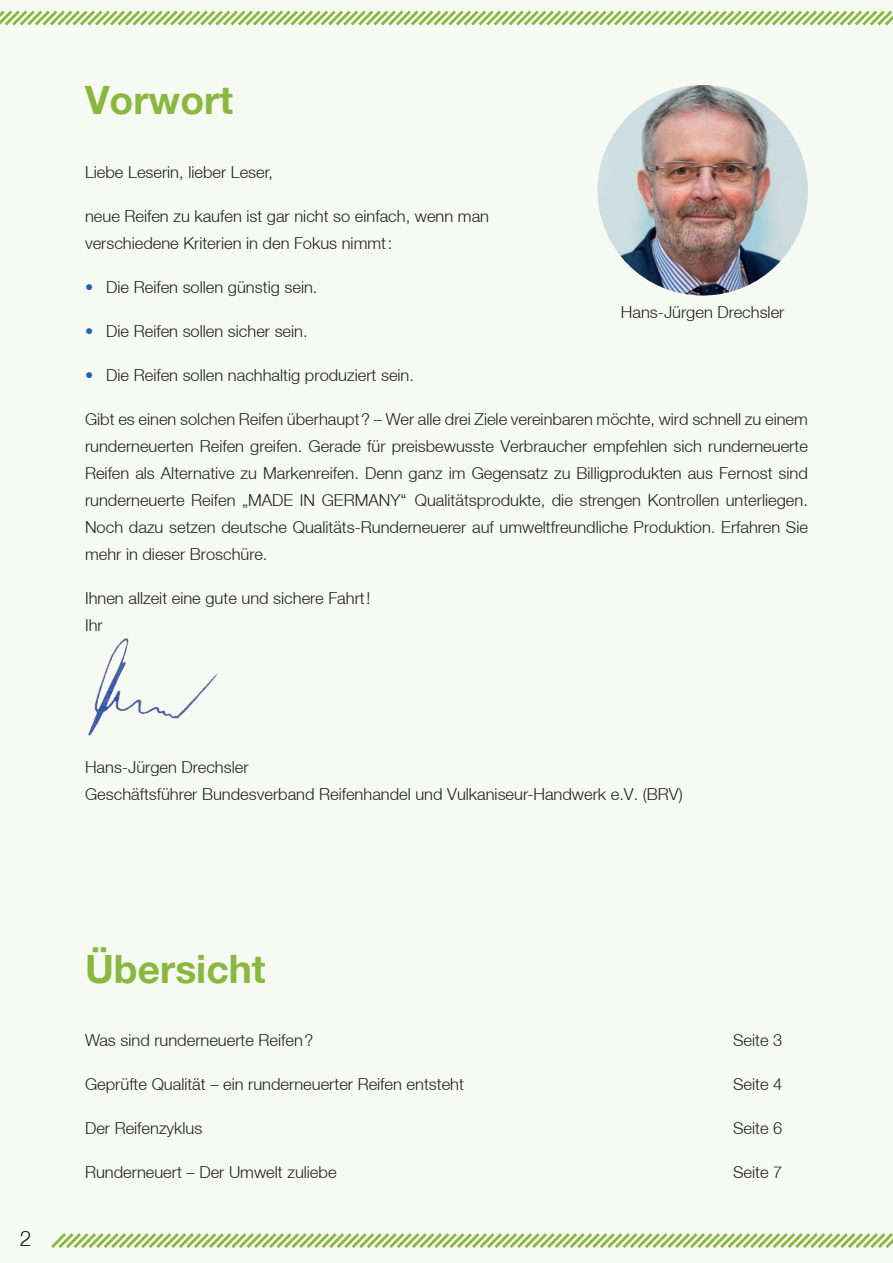
<style>
.page{position:relative;width:893px;height:1263px;background:#f7faf3}
.page>*{position:absolute;margin:0;border:0;box-sizing:border-box;transform-origin:0 0}
.t1{font:39px "Helve Neu Bol Revised";color:#89b83f}
.t2{font:21px "Helve Neu Lig Revised";color:#231f20}
.t3{font:16.5px/27px "Helve Neu Lig Revised";color:#231f20}
.s1{color:#1768b4}
</style>
<div class="page">
<svg style="left:51px;top:1233px;width:842px;height:15px"></svg>
<svg style="left:0;top:10px;width:893px;height:16px"></svg>
<img style="left:597px;top:85px;width:211px;height:211px;border-radius:105px">
<img style="left:88px;top:638px;width:130px;height:98px">
<h1 class="t1" style="left:85px;top:76px;width:150px">Vorwort</h1>
<p class="t3" style="left:85px;top:158px;width:190px">Liebe Leserin, lieber Leser,</p>
<p class="t3" style="left:85px;top:202px;width:406px">neue Reifen zu kaufen ist gar nicht so einfach, wenn man verschiedene Kriterien in den Fokus nimmt:</p>
<p class="t3" style="left:85px;top:273px;width:234px"><span class="s1">•</span> Die Reifen sollen günstig sein.</p>
<p class="t3" style="left:85px;top:317px;width:224px"><span class="s1">•</span> Die Reifen sollen sicher sein.</p>
<p class="t3" style="left:85px;top:361px;width:331px"><span class="s1">•</span> Die Reifen sollen nachhaltig produziert sein.</p>
<p class="t3" style="left:85px;top:405px;width:724px;text-align:justify">Gibt es einen solchen Reifen überhaupt? – Wer alle drei Ziele vereinbaren möchte, wird schnell zu einem runderneuerten Reifen greifen. Gerade für preisbewusste Verbraucher empfehlen sich runderneuerte Reifen als Alternative zu Markenreifen. Denn ganz im Gegensatz zu Billigprodukten aus Fernost sind runderneuerte Reifen „MADE IN GERMANY“ Qualitätsprodukte, die strengen Kontrollen unterliegen.<br>Noch dazu setzen deutsche Qualitäts-Runderneuerer auf umweltfreundliche Produktion. Erfahren Sie mehr in dieser Broschüre.</p>
<p class="t3" style="left:85px;top:584px;width:287px">Ihnen allzeit eine gute und sichere Fahrt!<br>Ihr</p>
<p class="t3" style="left:621px;top:298px;width:165px">Hans-Jürgen Drechsler</p>
<p class="t3" style="left:85px;top:753px;width:599px">Hans-Jürgen Drechsler<br>Geschäftsführer Bundesverband Reifenhandel und Vulkaniseur-Handwerk e.V. (BRV)</p>
<p class="t2" style="left:20px;top:1226px;width:13px">2</p>
<h1 class="t1" style="left:85px;top:945px;width:182px">Übersicht</h1>
<p class="t3" style="left:85px;top:1026px;width:230px">Was sind runderneuerte Reifen?</p>
<p class="t3" style="left:733px;top:1026px;width:51px">Seite 3</p>
<p class="t3" style="left:85px;top:1070px;width:380px">Geprüfte Qualität – ein runderneuerter Reifen entsteht</p>
<p class="t3" style="left:733px;top:1070px;width:51px">Seite 4</p>
<p class="t3" style="left:85px;top:1114px;width:119px">Der Reifenzyklus</p>
<p class="t3" style="left:733px;top:1114px;width:51px">Seite 6</p>
<p class="t3" style="left:85px;top:1158px;width:253px">Runderneuert – Der Umwelt zuliebe</p>
<p class="t3" style="left:733px;top:1158px;width:51px">Seite 7</p>
</div>
